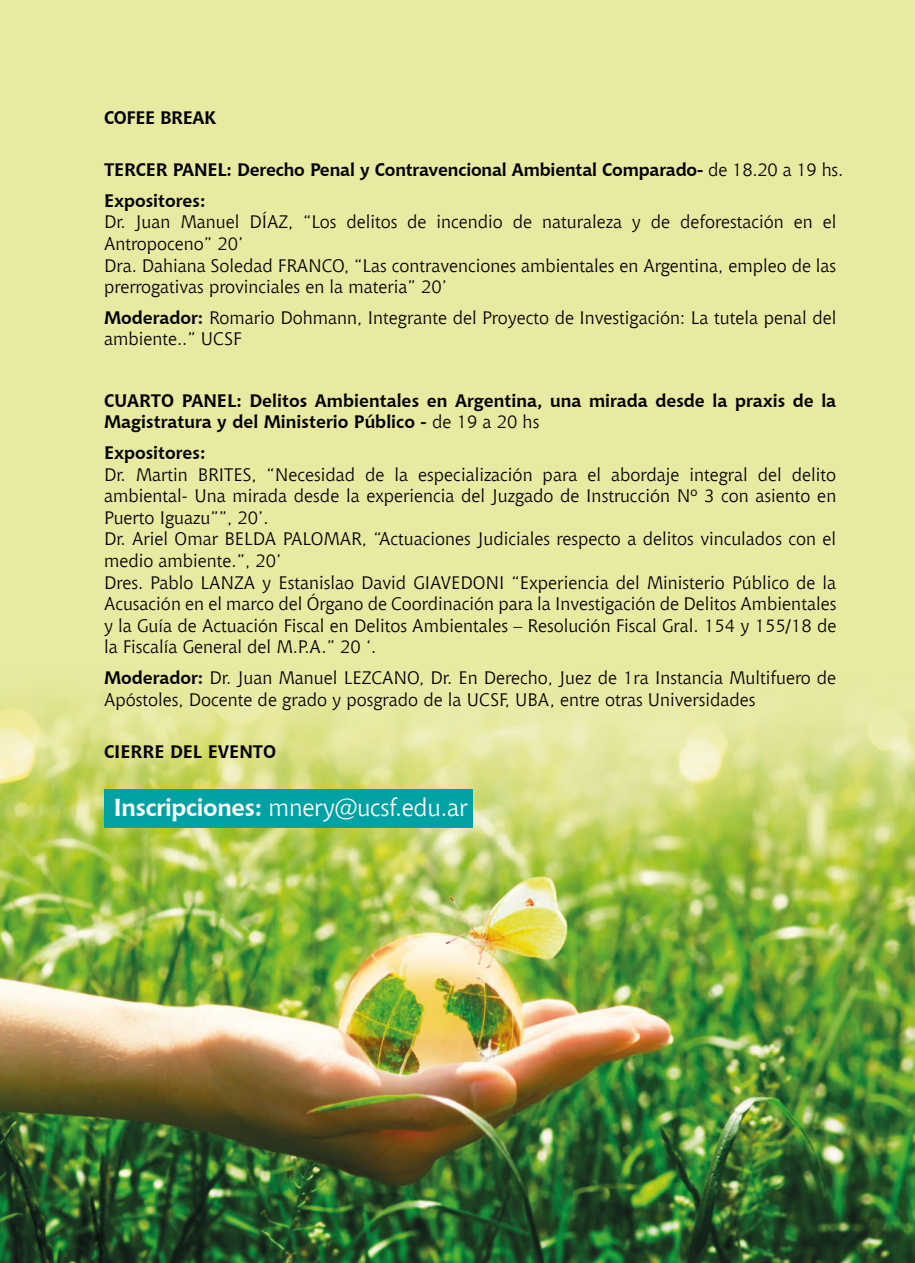
<style>
.page{position:relative;width:915px;height:1263px;background:#fff}
.page>*{position:absolute;margin:0;border:0;box-sizing:border-box;transform-origin:0 0}
.t1{font:24.45px "Chianti BT";letter-spacing:-.015em;color:#fff}
.t2{font:18px/21.6px "Chianti BT";color:#010101}
.t3{font:700 18px/30.6px "Chianti BT";color:#010101}
.t4{font:700 18px "Chianti BT";letter-spacing:-.02em;color:#010101}
.s1{font-weight:400}
.s2{font-weight:700}
</style>
<div class="page">
<div style="left:0;top:0;width:914px;height:894px;background:#e8eaa2"></div>
<img style="left:0;top:689px;width:914px;height:574px">
<div style="left:104px;top:789px;width:368px;height:38px;background:#00a2a3"></div>
<p class="t4" style="left:104px;top:107px;width:114px">COFEE BREAK</p>
<p class="t3" style="left:104px;top:154px;width:740px">TERCER PANEL: Derecho Penal y Contravencional Ambiental Comparado- <span class="s1">de 18.20 a 19 hs.<br></span>Expositores:</p>
<p class="t2" style="left:104px;top:211px;width:733px">Dr. Juan Manuel DÍAZ, “Los delitos de incendio de naturaleza y de deforestación en el Antropoceno” 20’<br>Dra. Dahiana Soledad FRANCO, “Las contravenciones ambientales en Argentina, empleo de las prerrogativas provinciales en la materia” 20’</p>
<p class="t2" style="left:104px;top:307px;width:733px"><span class="s2">Moderador:</span> Romario Dohmann, Integrante del Proyecto de Investigación: La tutela penal del ambiente..” UCSF</p>
<p class="t3" style="left:104px;top:389px;width:733px;line-height:21.6px">CUARTO PANEL: Delitos Ambientales en Argentina, una mirada desde la praxis de la<br>Magistratura y del Ministerio Público - <span class="s1">de 19 a 20 hs</span></p>
<p class="t3" style="left:104px;top:437px;width:103px">Expositores:</p>
<p class="t2" style="left:104px;top:463px;width:733px">Dr. Martin BRITES, “Necesidad de la especialización para el abordaje integral del delito ambiental- Una mirada desde la experiencia del Juzgado de Instrucción Nº 3 con asiento en Puerto Iguazu””, 20’.<br>Dr. Ariel Omar BELDA PALOMAR, “Actuaciones Judiciales respecto a delitos vinculados con el medio ambiente.”, 20’<br>Dres. Pablo LANZA y Estanislao David GIAVEDONI “Experiencia del Ministerio Público de la Acusación en el marco del Órgano de Coordinación para la Investigación de Delitos Ambientales y la Guía de Actuación Fiscal en Delitos Ambientales – Resolución Fiscal Gral. 154 y 155/18 de la Fiscalía General del M.P.A.” 20 ‘.</p>
<p class="t2" style="left:104px;top:667px;width:733px"><span class="s2">Moderador:</span> Dr. Juan Manuel LEZCANO, Dr. En Derecho, Juez de 1ra Instancia Multifuero de<br>Apóstoles, Docente de grado y posgrado de la UCSF, UBA, entre otras Universidades</p>
<p class="t3" style="left:104px;top:736px;width:174px">CIERRE DEL EVENTO</p>
<h1 class="t1" style="left:113px;top:792px;width:355px"><span class="s2">Inscripciones:</span> mnery@ucsf.edu.ar</h1>
</div>
